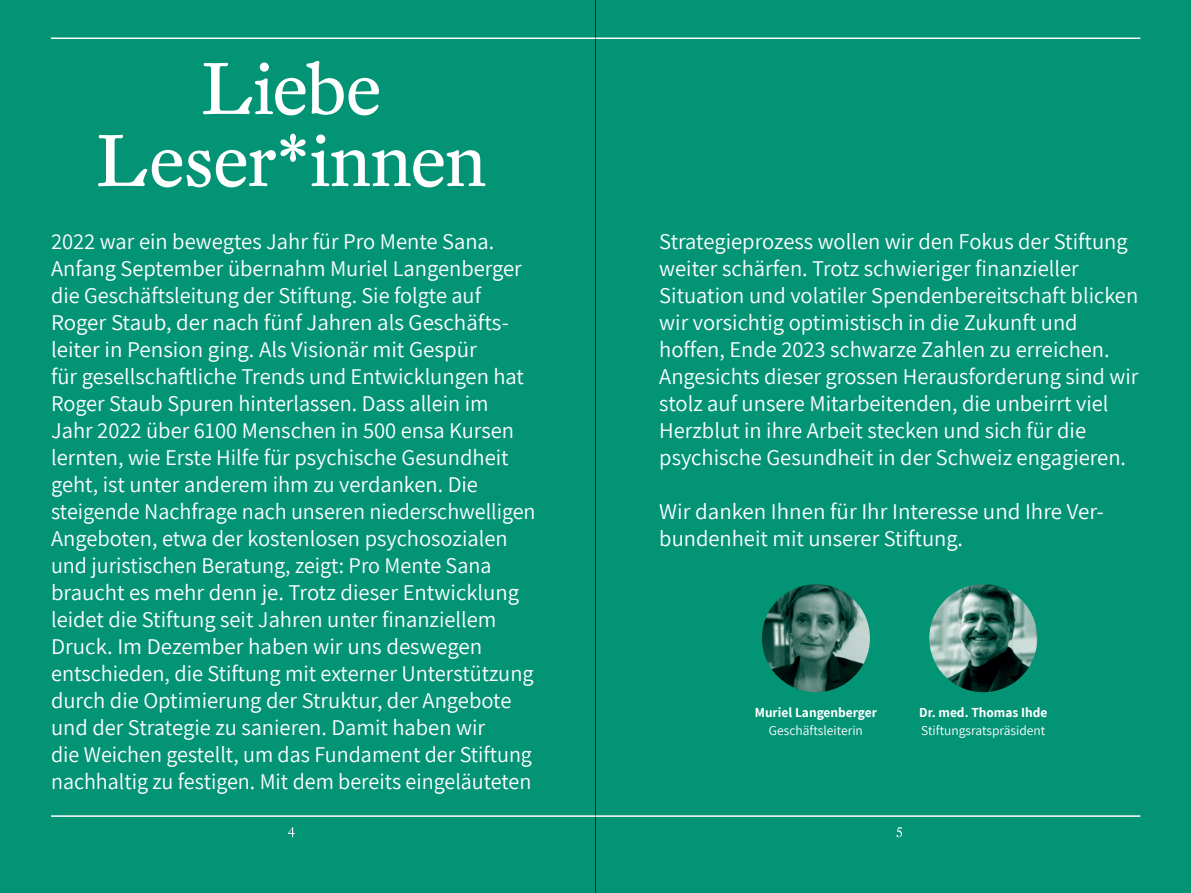
<style>
.page{position:relative;width:1191px;height:893px;background:#039476}
.page>*{position:absolute;margin:0;border:0;box-sizing:border-box;transform-origin:0 0}
.t1{font:22.5px/27px "Assistant";color:#fff}
.t2{font:13.5px "Assistant";color:#fff}
.t3{font:700 13.5px "Assistant";color:#fff}
</style>
<div class="page">
<hr style="left:595px;top:0;width:1px;height:893px;background:#231f20">
<hr style="left:596px;top:38px;width:544px;height:1px;background:#fff">
<hr style="left:51px;top:38px;width:544px;height:1px;background:#fff">
<hr style="left:596px;top:815px;width:544px;height:2px;background:#fff">
<hr style="left:51px;top:815px;width:544px;height:2px;background:#fff">
<svg style="left:896px;top:827px;width:6px;height:10px"></svg>
<svg style="left:288px;top:827px;width:7px;height:10px"></svg>
<svg style="left:98px;top:134px;width:387px;height:53px"></svg>
<svg style="left:203px;top:61px;width:176px;height:54px"></svg>
<img style="left:762px;top:584px;width:108px;height:108px;border-radius:54px">
<img style="left:929px;top:584px;width:108px;height:108px;border-radius:54px">
<p class="t1" style="left:51px;top:227px;width:486px">2022 war ein bewegtes Jahr für Pro Mente Sana.<br>Anfang September übernahm Muriel Langenberger die Geschäftsleitung der Stiftung. Sie folgte auf Roger Staub, der nach fünf Jahren als Geschäfts&shy;leiter in Pension ging. Als Visionär mit Gespür<br>für gesellschaftliche Trends und Entwicklungen hat Roger Staub Spuren hinterlassen. Dass allein im Jahr 2022 über 6100 Menschen in 500 ensa Kursen lernten, wie Erste Hilfe für psychische Gesundheit geht, ist unter anderem ihm zu verdanken. Die steigende Nachfrage nach unseren niederschwelligen Angeboten, etwa der kostenlosen psychosozialen und juristischen Beratung, zeigt: Pro Mente Sana braucht es mehr denn je. Trotz dieser Entwicklung leidet die Stiftung seit Jahren unter finanziellem Druck. Im Dezember haben wir uns deswegen entschieden, die Stiftung mit externer Unterstützung durch die Optimierung der Struktur, der Angebote und der Strategie zu sanieren. Damit haben wir<br>die Weichen gestellt, um das Fundament der Stiftung nachhaltig zu festigen. Mit dem bereits eingeläuteten</p>
<p class="t1" style="left:659px;top:227px;width:481px">Strategieprozess wollen wir den Fokus der Stiftung weiter schärfen. Trotz schwieriger finanzieller Situation und volatiler Spendenbereitschaft blicken wir vorsichtig optimistisch in die Zukunft und hoffen, Ende 2023 schwarze Zahlen zu erreichen.<br>Angesichts dieser grossen Herausforderung sind wir stolz auf unsere Mitarbeitenden, die unbeirrt viel Herzblut in ihre Arbeit stecken und sich für die psychische Gesundheit in der Schweiz engagieren.</p>
<p class="t1" style="left:659px;top:497px;width:444px">Wir danken Ihnen für Ihr Interesse und Ihre Ver&shy;bundenheit mit unserer Stiftung.</p>
<p class="t3" style="left:754px;top:703px;width:124px">Muriel Langenberger</p>
<p class="t2" style="left:769px;top:721px;width:96px">Geschäftsleiterin</p>
<p class="t3" style="left:919px;top:703px;width:130px">Dr. med. Thomas Ihde</p>
<p class="t2" style="left:921px;top:721px;width:126px">Stiftungsratspräsident</p>
</div>
